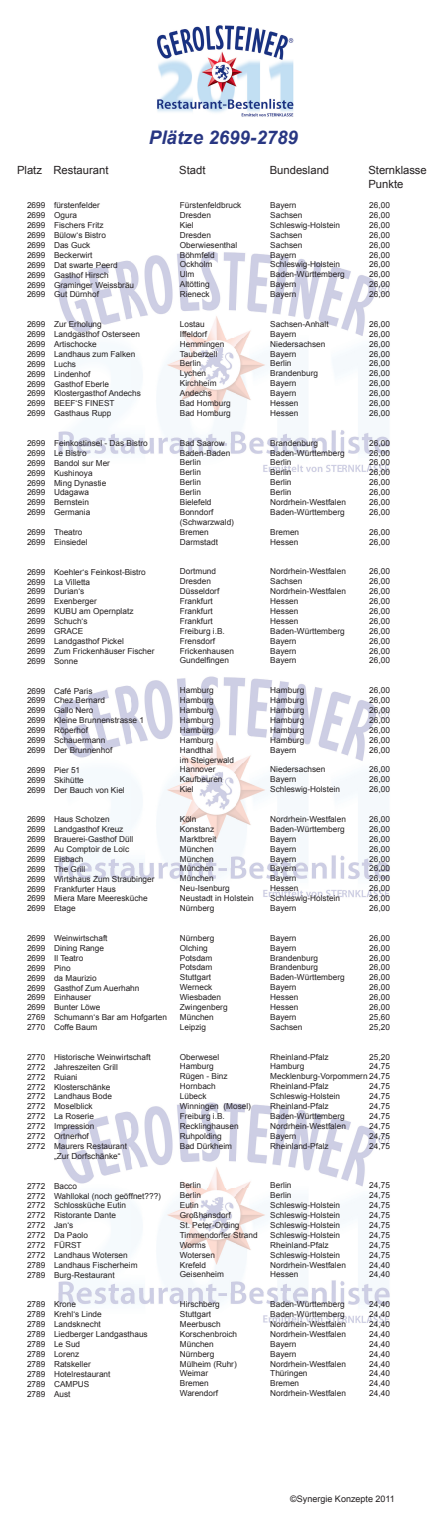
<style>
.page{position:relative;width:447px;height:1531px;background:#fff}
.page>*{position:absolute;margin:0;border:0;box-sizing:border-box;transform-origin:0 0}
.t1{font:italic 700 18.75px "Arial";color:#283682}
.t2{font:11.25px/13.5px "Arial";color:#231f20}
.t3{font:9px "Arial";color:#231f20}
.t4{font:8.25px/9.9px "Arial";color:#231f20}
</style>
<div class="page">
<img style="left:157px;top:25px;width:137px;height:92px">
<img style="left:58px;top:251px;width:332px;height:221px">
<img style="left:58px;top:676px;width:332px;height:222px">
<img style="left:58px;top:1102px;width:332px;height:221px">
<h1 class="t1" style="left:149px;top:125px;width:151px">Plätze 2699-2789</h1>
<h2 class="t2" style="left:17px;top:163px;width:93px">Platz Restaurant</h2>
<h2 class="t2" style="left:179px;top:163px;width:28px">Stadt</h2>
<h2 class="t2" style="left:269px;top:163px;width:61px">Bundesland</h2>
<h2 class="t2" style="left:368px;top:163px;width:60px">Sternklasse<br>Punkte</h2>
<p class="t4" style="left:27px;top:201px;width:109px">2699 fürstenfelder<br>2699 Ogura<br>2699 Fischers Fritz<br>2699 Bülow‘s Bistro<br>2699 Das Guck<br>2699 Beckerwirt<br>2699 Dat swarte Peerd<br>2699 Gasthof Hirsch<br>2699 Graminger Weissbräu<br>2699 Gut Dürnhof</p>
<p class="t4" style="left:27px;top:319px;width:115px">2699 Zur Erholung<br>2699 Landgasthof Osterseen<br>2699 Artischocke<br>2699 Landhaus zum Falken<br>2699 Luchs<br>2699 Lindenhof<br>2699 Gasthof Eberle<br>2699 Klostergasthof Andechs<br>2699 BEEF‘S FINEST<br>2699 Gasthaus Rupp</p>
<p class="t4" style="left:27px;top:438px;width:122px">2699 Feinkostinsel - Das Bistro<br>2699 Le Bistro<br>2699 Bandol sur Mer<br>2699 Kushinoya<br>2699 Ming Dynastie<br>2699 Udagawa<br>2699 Bernstein<br>2699 Germania</p>
<p class="t4" style="left:27px;top:527px;width:62px">2699 Theatro<br>2699 Einsiedel</p>
<p class="t4" style="left:27px;top:567px;width:129px">2699 Koehler‘s Feinkost-Bistro<br>2699 La Villetta<br>2699 Durian‘s<br>2699 Exenberger<br>2699 KUBU am Opernplatz<br>2699 Schuch‘s<br>2699 GRACE<br>2699 Landgasthof Pickel<br>2699 Zum Frickenhäuser Fischer<br>2699 Sonne</p>
<p class="t4" style="left:27px;top:686px;width:118px">2699 Café Paris<br>2699 Chez Bernard<br>2699 Gallo Nero<br>2699 Kleine Brunnenstrasse 1<br>2699 Röperhof<br>2699 Schauermann<br>2699 Der Brunnenhof</p>
<p class="t4" style="left:27px;top:765px;width:99px">2699 Pier 51<br>2699 Skihütte<br>2699 Der Bauch von Kiel</p>
<p class="t4" style="left:27px;top:814px;width:129px">2699 Haus Scholzen<br>2699 Landgasthof Kreuz<br>2699 Brauerei-Gasthof Düll<br>2699 Au Comptoir de Loïc<br>2699 Eisbach<br>2699 The Grill<br>2699 Wirtshaus Zum Straubinger<br>2699 Frankfurter Haus<br>2699 Miera Mare Meeresküche<br>2699 Etage</p>
<p class="t4" style="left:27px;top:933px;width:141px">2699 Weinwirtschaft<br>2699 Dining Range<br>2699 Il Teatro<br>2699 Pino<br>2699 da Maurizio<br>2699 Gasthof Zum Auerhahn<br>2699 Einhauser<br>2699 Bunter Löwe<br>2769 Schumann‘s Bar am Hofgarten<br>2770 Coffe Baum</p>
<p class="t4" style="left:27px;top:1052px;width:125px">2770 Historische Weinwirtschaft</p>
<p class="t4" style="left:27px;top:1062px;width:92px">2772 Jahreszeiten Grill</p>
<p class="t4" style="left:27px;top:1072px;width:52px">2772 Ruiani</p>
<p class="t4" style="left:27px;top:1082px;width:85px">2772 Klosterschänke</p>
<p class="t4" style="left:27px;top:1092px;width:86px">2772 Landhaus Bode</p>
<p class="t4" style="left:27px;top:1101px;width:67px">2772 Moselblick</p>
<p class="t4" style="left:27px;top:1111px;width:68px">2772 La Roserie</p>
<p class="t4" style="left:27px;top:1121px;width:69px">2772 Impression</p>
<p class="t4" style="left:27px;top:1131px;width:63px">2772 Ortnerhof</p>
<p class="t4" style="left:27px;top:1141px;width:101px">2772 Maurers Restaurant</p>
<p class="t4" style="left:54px;top:1151px;width:68px">„Zur Dorfschänke“</p>
<p class="t4" style="left:27px;top:1181px;width:135px">2772 Bacco<br>2772 Wahllokal (noch geöffnet???)<br>2772 Schlossküche Eutin<br>2772 Ristorante Dante<br>2772 Jan‘s<br>2772 Da Paolo<br>2772 FÜRST<br>2772 Landhaus Wotersen<br>2789 Landhaus Fischerheim<br>2789 Burg-Restaurant</p>
<p class="t4" style="left:27px;top:1299px;width:122px">2789 Krone<br>2789 Krehl‘s Linde<br>2789 Landsknecht<br>2789 Liedberger Landgasthaus<br>2789 Le Sud<br>2789 Lorenz<br>2789 Ratskeller<br>2789 Hotelrestaurant<br>2789 CAMPUS<br>2789 Aust</p>
<p class="t4" style="left:180px;top:200px;width:63px">Fürstenfeldbruck<br>Dresden<br>Kiel<br>Dresden<br>Oberwiesenthal<br>Böhmfeld<br>Ockholm<br>Ulm<br>Altötting<br>Rieneck</p>
<p class="t4" style="left:180px;top:319px;width:52px">Lostau<br>Iffeldorf<br>Hemmingen<br>Tauberzell<br>Berlin<br>Lychen<br>Kirchheim<br>Andechs<br>Bad Homburg<br>Bad Homburg</p>
<p class="t4" style="left:180px;top:438px;width:56px">Bad Saarow<br>Baden-Baden<br>Berlin<br>Berlin<br>Berlin<br>Berlin<br>Bielefeld<br>Bonndorf (Schwarzwald)<br>Bremen<br>Darmstadt</p>
<p class="t4" style="left:180px;top:567px;width:56px">Dortmund<br>Dresden<br>Düsseldorf<br>Frankfurt<br>Frankfurt<br>Frankfurt<br>Freiburg i.B.<br>Frensdorf<br>Frickenhausen<br>Gundelfingen</p>
<p class="t4" style="left:180px;top:685px;width:56px">Hamburg<br>Hamburg<br>Hamburg<br>Hamburg<br>Hamburg<br>Hamburg<br>Handthal<br>im Steigerwald<br>Hannover<br>Kaufbeuren<br>Kiel</p>
<p class="t4" style="left:180px;top:814px;width:75px">Köln<br>Konstanz<br>Marktbreit<br>München<br>München<br>München<br>München<br>Neu-Isenburg<br>Neustadt in Holstein<br>Nürnberg</p>
<p class="t4" style="left:180px;top:933px;width:49px">Nürnberg<br>Olching<br>Potsdam<br>Potsdam<br>Stuttgart<br>Werneck<br>Wiesbaden<br>Zwingenberg<br>München<br>Leipzig</p>
<p class="t4" style="left:180px;top:1052px;width:73px">Oberwesel<br>Hamburg<br>Rügen - Binz<br>Hornbach<br>Lübeck<br>Winningen (Mosel)<br>Freiburg i.B.<br>Recklinghausen<br>Ruhpolding<br>Bad Dürkheim</p>
<p class="t4" style="left:180px;top:1180px;width:79px">Berlin<br>Berlin<br>Eutin<br>Großhansdorf<br>St. Peter-Ording<br>Timmendorfer Strand<br>Worms<br>Wotersen<br>Krefeld<br>Geisenheim</p>
<p class="t4" style="left:180px;top:1299px;width:59px">Hirschberg<br>Stuttgart<br>Meerbusch<br>Korschenbroich<br>München<br>Nürnberg<br>Mülheim (Ruhr)<br>Weimar<br>Bremen<br>Warendorf</p>
<p class="t4" style="left:369px;top:200px;width:22px;text-align:justify">26,00<br>26,00<br>26,00<br>26,00<br>26,00<br>26,00<br>26,00<br>26,00<br>26,00<br>26,00</p>
<p class="t4" style="left:369px;top:319px;width:22px;text-align:justify">26,00<br>26,00<br>26,00<br>26,00<br>26,00<br>26,00<br>26,00<br>26,00<br>26,00<br>26,00</p>
<p class="t4" style="left:369px;top:438px;width:22px;text-align:justify">26,00<br>26,00<br>26,00<br>26,00<br>26,00<br>26,00<br>26,00<br>26,00</p>
<p class="t4" style="left:369px;top:527px;width:22px">26,00<br>26,00</p>
<p class="t4" style="left:369px;top:567px;width:22px;text-align:justify">26,00<br>26,00<br>26,00<br>26,00<br>26,00<br>26,00<br>26,00<br>26,00<br>26,00<br>26,00</p>
<p class="t4" style="left:369px;top:685px;width:22px;text-align:justify">26,00<br>26,00<br>26,00<br>26,00<br>26,00<br>26,00<br>26,00</p>
<p class="t4" style="left:369px;top:765px;width:22px;text-align:justify">26,00<br>26,00<br>26,00</p>
<p class="t4" style="left:369px;top:814px;width:22px;text-align:justify">26,00<br>26,00<br>26,00<br>26,00<br>26,00<br>26,00<br>26,00<br>26,00<br>26,00<br>26,00</p>
<p class="t4" style="left:369px;top:933px;width:22px;text-align:justify">26,00<br>26,00<br>26,00<br>26,00<br>26,00<br>26,00<br>26,00<br>26,00<br>25,60<br>25,20</p>
<p class="t4" style="left:369px;top:1052px;width:22px">25,20<br>24,75</p>
<p class="t4" style="left:369px;top:1081px;width:22px;text-align:justify">24,75<br>24,75<br>24,75<br>24,75<br>24,75<br>24,75<br>24,75</p>
<p class="t4" style="left:369px;top:1180px;width:22px;text-align:justify">24,75<br>24,75<br>24,75<br>24,75<br>24,75<br>24,75<br>24,75<br>24,75<br>24,40<br>24,40</p>
<p class="t4" style="left:369px;top:1299px;width:22px;text-align:justify">24,40<br>24,40<br>24,40<br>24,40<br>24,40<br>24,40<br>24,40<br>24,40<br>24,40<br>24,40</p>
<p class="t4" style="left:270px;top:200px;width:76px">Bayern<br>Sachsen<br>Schleswig-Holstein<br>Sachsen<br>Sachsen<br>Bayern<br>Schleswig-Holstein<br>Baden-Württemberg<br>Bayern<br>Bayern</p>
<p class="t4" style="left:270px;top:319px;width:60px">Sachsen-Anhalt<br>Bayern<br>Niedersachsen<br>Bayern<br>Berlin<br>Brandenburg<br>Bayern<br>Bayern<br>Hessen<br>Hessen</p>
<p class="t4" style="left:270px;top:438px;width:77px">Brandenburg<br>Baden-Württemberg<br>Berlin<br>Berlin<br>Berlin<br>Berlin<br>Nordrhein-Westfalen<br>Baden-Württemberg</p>
<p class="t4" style="left:270px;top:527px;width:30px">Bremen<br>Hessen</p>
<p class="t4" style="left:270px;top:567px;width:77px">Nordrhein-Westfalen<br>Sachsen<br>Nordrhein-Westfalen<br>Hessen<br>Hessen<br>Hessen<br>Baden-Württemberg<br>Bayern<br>Bayern<br>Bayern</p>
<p class="t4" style="left:270px;top:685px;width:35px;text-align:justify">Hamburg Hamburg Hamburg Hamburg Hamburg Hamburg Bayern</p>
<p class="t4" style="left:270px;top:765px;width:71px">Niedersachsen<br>Bayern<br>Schleswig-Holstein</p>
<p class="t4" style="left:270px;top:814px;width:77px">Nordrhein-Westfalen<br>Baden-Württemberg<br>Bayern<br>Bayern<br>Bayern<br>Bayern<br>Bayern<br>Hessen<br>Schleswig-Holstein<br>Bayern</p>
<p class="t4" style="left:270px;top:933px;width:76px">Bayern<br>Bayern<br>Brandenburg<br>Brandenburg<br>Baden-Württemberg<br>Bayern<br>Hessen<br>Hessen<br>Bayern<br>Sachsen</p>
<p class="t4" style="left:270px;top:1052px;width:121px">Rheinland-Pfalz<br>Hamburg<br>Mecklenburg-Vorpommern 24,75<br>Rheinland-Pfalz<br>Schleswig-Holstein<br>Rheinland-Pfalz<br>Baden-Württemberg<br>Nordrhein-Westfalen<br>Bayern<br>Rheinland-Pfalz</p>
<p class="t4" style="left:270px;top:1180px;width:77px">Berlin<br>Berlin<br>Schleswig-Holstein<br>Schleswig-Holstein<br>Schleswig-Holstein<br>Schleswig-Holstein<br>Rheinland-Pfalz<br>Schleswig-Holstein<br>Nordrhein-Westfalen<br>Hessen</p>
<p class="t4" style="left:270px;top:1299px;width:77px">Baden-Württemberg<br>Baden-Württemberg<br>Nordrhein-Westfalen<br>Nordrhein-Westfalen<br>Bayern<br>Bayern<br>Nordrhein-Westfalen<br>Thüringen<br>Bremen<br>Nordrhein-Westfalen</p>
<p class="t3" style="left:290px;top:1493px;width:106px">©Synergie Konzepte 2011</p>
</div>
